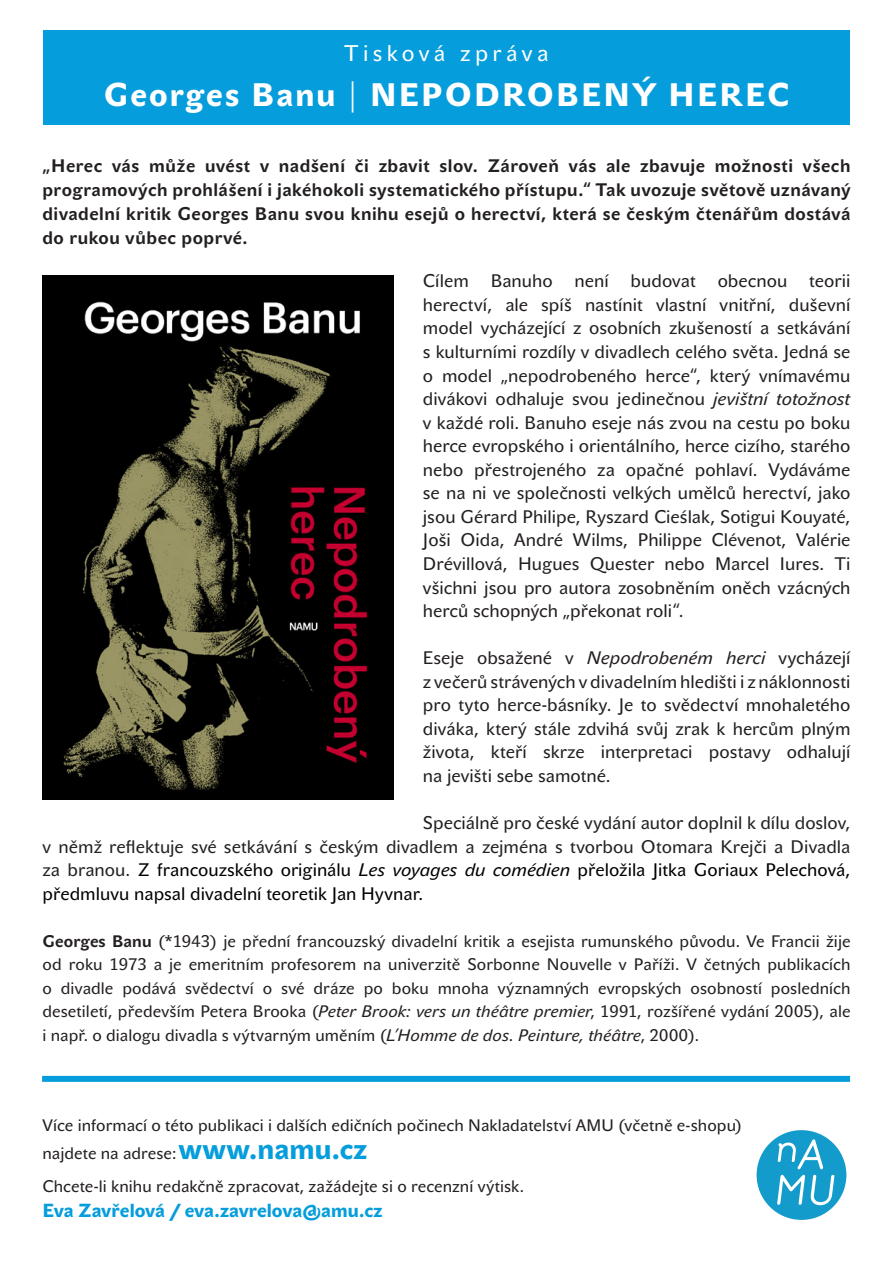
<style>
.page{position:relative;width:893px;height:1263px;background:#fff}
.page>*{position:absolute;margin:0;border:0;box-sizing:border-box;transform-origin:0 0}
.Nadpis_1{font:32.25px "John Sans Heavy Tx NCE";letter-spacing:.065em;color:#fff}
.Nadpis_1-2{font:22.5px "John Sans Tx NCE";letter-spacing:.195em;color:#fff}
.Normální__web{font:18.75px "John Sans Heavy Tx NCE";letter-spacing:.005em;color:#069ddc}
.text{font:18px/23.5px "John Sans Tx NCE";color:#231f20;text-align:justify}
._01_PEREX{font:700 18px/24px "John Sans Tx NCE";letter-spacing:.03em;color:#231f20;text-align:justify}
.text-2{font:18px/23.5px "John Sans Tx NCE";color:#000;text-align:justify}
.text-3{font:16.5px/23.5px "John Sans Tx NCE";letter-spacing:.005em;color:#231f20;text-align:justify}
.Normální__web-2{font:16.5px "John Sans Tx NCE";letter-spacing:.005em;color:#231f20}
.s1{font-family:"John Sans White CE"}
.s2{font-style:italic}
.s3{color:#231f20}
.s4{color:#222}
.s5{font-weight:700}
.s6{font-family:"John Sans Heavy Tx NCE";font-size:28.5px;color:#069ddc}
</style>
<div class="page">
<div style="left:43px;top:30px;width:807px;height:94px;background:#069ddc"></div>
<div style="left:42px;top:1076px;width:808px;height:6px;background:#069ddc"></div>
<svg style="left:757px;top:1130px;width:89px;height:90px"></svg>
<img style="left:43px;top:276px;width:350px;height:524px">
<p class="Nadpis_1-2" style="left:344px;top:40px;width:206px">Tisková zpráva</p>
<p class="Nadpis_1" style="left:104px;top:76px;width:687px">Georges Banu <span class="s1">|</span> NEPODROBENÝ HEREC</p>
<p class="_01_PEREX" style="left:43px;top:153px;width:809px">„Herec vás může uvést v nadšení či zbavit slov. Zároveň vás ale zbavuje možnosti všech programových prohlášení i jakéhokoli systematického přístupu.“ Tak uvozuje světově uznávaný divadelní kritik Georges Banu svou knihu esejů o herectví, která se českým čtenářům dostává do rukou vůbec poprvé.</p>
<p class="text" style="left:423px;top:269px;width:429px">Cílem Banuho není budovat obecnou teorii herectví, ale spíš nastínit vlastní vnitřní, duševní model vycházející z osobních zkušeností a setkávání s kulturními rozdíly v divadlech celého světa. Jedná se o model „nepodrobeného herce“, který vnímavému divákovi odhaluje svou jedinečnou <span class="s2">jevištní totožnost </span>v každé roli. Banuho eseje nás zvou na cestu po boku herce evropského i orientálního, herce cizího, starého nebo přestrojeného za opačné pohlaví. Vydáváme se na ni ve společnosti velkých umělců herectví, jako jsou Gérard Philipe, Ryszard Cieślak, Sotigui Kouyaté, Joši Oida, André Wilms, Philippe Clévenot, Valérie Drévillová, Hugues Quester nebo Marcel Iures. Ti všichni jsou pro autora zosobněním oněch vzácných herců schopných „překonat roli“.</p>
<p class="text" style="left:423px;top:646px;width:429px">Eseje obsažené v <span class="s2">Nepodrobeném herci</span> vycházejí z večerů strávených v divadelním hledišti i z náklonnosti pro tyto herce-básníky. Je to svědectví mnohaletého diváka, který stále zdvihá svůj zrak k hercům plným života, kteří skrze interpretaci postavy odhalují na jevišti sebe samotné.</p>
<p class="text-2" style="left:43px;top:811px;width:809px;text-indent:380px"><span class="s3">Speciálně pro české vydání autor doplnil k dílu</span> <span class="s4">doslov, v němž reflektuje své setkávání s českým divadlem a zejména s tvorbou Otomara Krejči a Divadla za branou.</span> Z francouzského originálu <span class="s2">Les voyages du comédien</span> přeložila Jitka Goriaux Pelechová, předmluvu napsal divadelní teoretik Jan Hyvnar.</p>
<p class="text-3" style="left:43px;top:929px;width:809px"><span class="s5">Georges Banu</span> (*1943) je přední francouzský divadelní kritik a esejista rumunského původu. Ve Francii žije od roku 1973 a je emeritním profesorem na univerzitě Sorbonne Nouvelle v Paříži. V četných publikacích o divadle podává svědectví o své dráze po boku mnoha významných evropských osobností posledních desetiletí, především Petera Brooka (<span class="s2">Peter Brook: vers un théâtre premier</span>, 1991, rozšířené vydání 2005), ale i např. o dialogu divadla s výtvarným uměním (<span class="s2">L’Homme de dos. Peinture, théâtre</span>, 2000).</p>
<p class="text-3" style="left:43px;top:1114px;width:701px">Více informací o této publikaci i dalších edičních počinech Nakladatelství AMU (včetně e-shopu)</p>
<p class="text-3" style="left:43px;top:1142px;width:326px">najdete na adrese:<span class="s6">www.namu.cz</span></p>
<p class="Normální__web-2" style="left:43px;top:1176px;width:483px">Chcete-li knihu redakčně zpracovat, zažádejte si o recenzní výtisk.</p>
<p class="Normální__web" style="left:43px;top:1199px;width:341px">Eva Zavřelová / eva.zavrelova@amu.cz</p>
</div>
